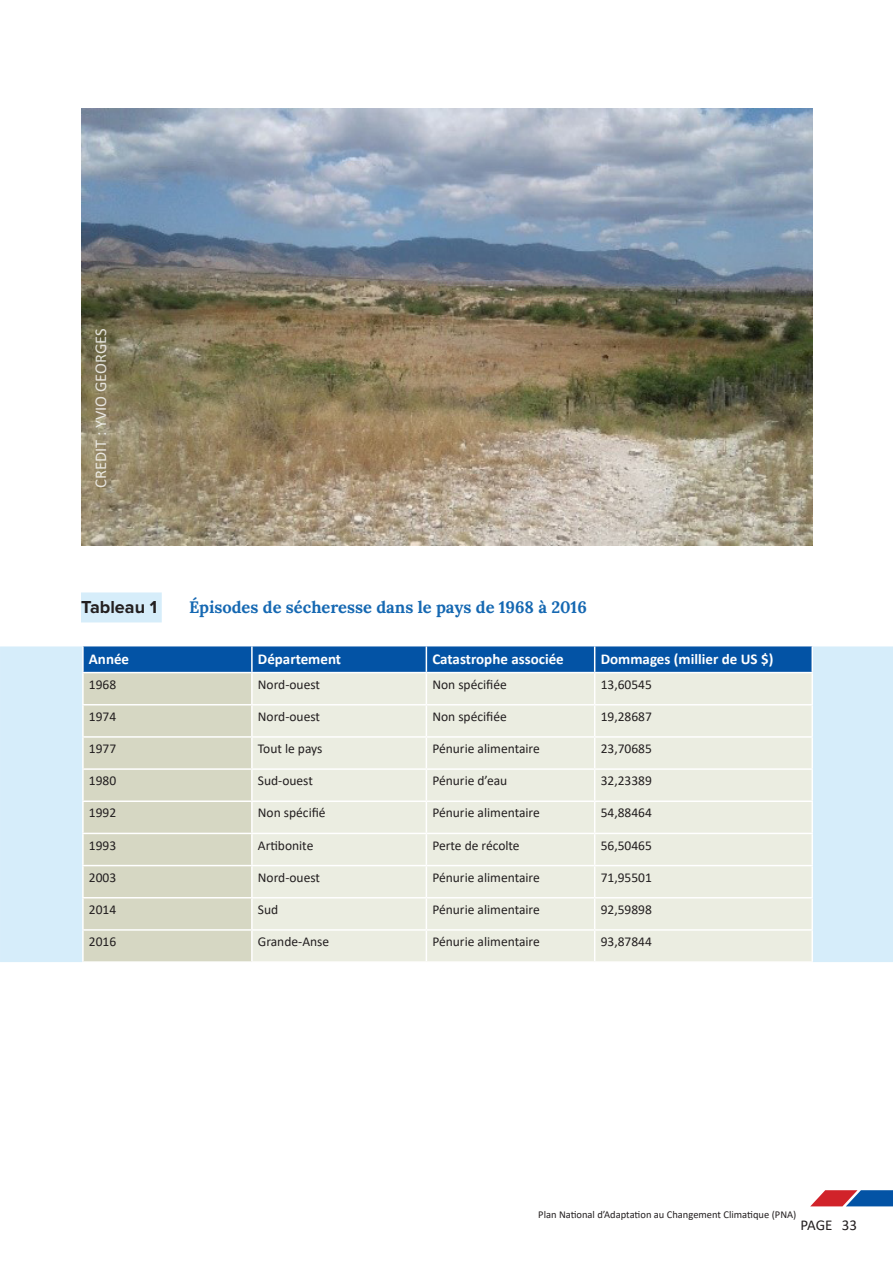
<style>
.page{position:relative;width:893px;height:1263px;background:#fff}
.page>*{position:absolute;margin:0;border:0;box-sizing:border-box;transform-origin:0 0}
.Tableau_highlights{font:700 18px "Proxima Nova";color:#231f20}
.Tableau_highlights-2{font:700 16.5px "Lora";color:#1568b2}
.t1{font:16.5px "Calibri";color:#fff}
.txt_tab_colonne{font:700 15px "Calibri";color:#fff}
.t2{font:15px "Calibri";letter-spacing:-.005em;color:#231f20}
.txt_tableau_left{font:13.5px "Calibri";color:#231f20}
.t3{font:10.5px "Calibri";color:#231f20}
</style>
<div class="page">
<svg style="left:810px;top:1190px;width:83px;height:16px"></svg>
<img style="left:81px;top:108px;width:731px;height:438px">
<div style="left:81px;top:592px;width:81px;height:30px;background:#d6edfa"></div>
<div style="left:0;top:646px;width:893px;height:316px;background:#d6edfa"></div>
<div style="left:84px;top:673px;width:167px;height:288px;background:#d6d7c3"></div>
<div style="left:253px;top:673px;width:558px;height:288px;background:#ebede1"></div>
<hr style="left:82px;top:646px;width:2px;height:26px;background:#fff">
<svg style="left:83px;top:646px;width:728px;height:26px;background:#0b59a8"></svg>
<hr style="left:811px;top:646px;width:2px;height:26px;background:#fff">
<hr style="left:82px;top:672px;width:170px;height:1px;background:#fff">
<hr style="left:82px;top:673px;width:2px;height:31px;background:#fff">
<hr style="left:252px;top:672px;width:174px;height:1px;background:#fff">
<hr style="left:251px;top:673px;width:2px;height:31px;background:#fff">
<hr style="left:426px;top:672px;width:169px;height:1px;background:#fff">
<hr style="left:426px;top:673px;width:1px;height:31px;background:#fff">
<hr style="left:595px;top:672px;width:218px;height:1px;background:#fff">
<hr style="left:594px;top:673px;width:1px;height:31px;background:#fff">
<hr style="left:811px;top:673px;width:2px;height:31px;background:#fff">
<hr style="left:82px;top:704px;width:170px;height:1px;background:#fff">
<hr style="left:82px;top:705px;width:2px;height:31px;background:#fff">
<hr style="left:252px;top:704px;width:174px;height:1px;background:#fff">
<hr style="left:251px;top:705px;width:2px;height:31px;background:#fff">
<hr style="left:426px;top:704px;width:169px;height:1px;background:#fff">
<hr style="left:426px;top:705px;width:1px;height:31px;background:#fff">
<hr style="left:595px;top:704px;width:218px;height:1px;background:#fff">
<hr style="left:594px;top:705px;width:1px;height:31px;background:#fff">
<hr style="left:811px;top:705px;width:2px;height:31px;background:#fff">
<hr style="left:82px;top:736px;width:170px;height:2px;background:#fff">
<hr style="left:82px;top:738px;width:2px;height:30px;background:#fff">
<hr style="left:252px;top:736px;width:174px;height:2px;background:#fff">
<hr style="left:251px;top:738px;width:2px;height:30px;background:#fff">
<hr style="left:426px;top:736px;width:169px;height:2px;background:#fff">
<hr style="left:426px;top:738px;width:1px;height:30px;background:#fff">
<hr style="left:595px;top:736px;width:218px;height:2px;background:#fff">
<hr style="left:594px;top:738px;width:1px;height:30px;background:#fff">
<hr style="left:811px;top:738px;width:2px;height:30px;background:#fff">
<hr style="left:82px;top:768px;width:170px;height:2px;background:#fff">
<hr style="left:82px;top:770px;width:2px;height:30px;background:#fff">
<hr style="left:252px;top:768px;width:174px;height:2px;background:#fff">
<hr style="left:251px;top:770px;width:2px;height:30px;background:#fff">
<hr style="left:426px;top:768px;width:169px;height:2px;background:#fff">
<hr style="left:426px;top:770px;width:1px;height:30px;background:#fff">
<hr style="left:595px;top:768px;width:218px;height:2px;background:#fff">
<hr style="left:594px;top:770px;width:1px;height:30px;background:#fff">
<hr style="left:811px;top:770px;width:2px;height:30px;background:#fff">
<hr style="left:82px;top:800px;width:170px;height:2px;background:#fff">
<hr style="left:82px;top:802px;width:2px;height:31px;background:#fff">
<hr style="left:252px;top:800px;width:174px;height:2px;background:#fff">
<hr style="left:251px;top:802px;width:2px;height:31px;background:#fff">
<hr style="left:426px;top:800px;width:169px;height:2px;background:#fff">
<hr style="left:426px;top:802px;width:1px;height:31px;background:#fff">
<hr style="left:595px;top:800px;width:218px;height:2px;background:#fff">
<hr style="left:594px;top:802px;width:1px;height:31px;background:#fff">
<hr style="left:811px;top:802px;width:2px;height:31px;background:#fff">
<hr style="left:82px;top:833px;width:170px;height:1px;background:#fff">
<hr style="left:82px;top:834px;width:2px;height:31px;background:#fff">
<hr style="left:252px;top:833px;width:174px;height:1px;background:#fff">
<hr style="left:251px;top:834px;width:2px;height:31px;background:#fff">
<hr style="left:426px;top:833px;width:169px;height:1px;background:#fff">
<hr style="left:426px;top:834px;width:1px;height:31px;background:#fff">
<hr style="left:595px;top:833px;width:218px;height:1px;background:#fff">
<hr style="left:594px;top:834px;width:1px;height:31px;background:#fff">
<hr style="left:811px;top:834px;width:2px;height:31px;background:#fff">
<hr style="left:82px;top:865px;width:170px;height:1px;background:#fff">
<hr style="left:82px;top:866px;width:2px;height:31px;background:#fff">
<hr style="left:252px;top:865px;width:174px;height:1px;background:#fff">
<hr style="left:251px;top:866px;width:2px;height:31px;background:#fff">
<hr style="left:426px;top:865px;width:169px;height:1px;background:#fff">
<hr style="left:426px;top:866px;width:1px;height:31px;background:#fff">
<hr style="left:595px;top:865px;width:218px;height:1px;background:#fff">
<hr style="left:594px;top:866px;width:1px;height:31px;background:#fff">
<hr style="left:811px;top:866px;width:2px;height:31px;background:#fff">
<hr style="left:82px;top:897px;width:170px;height:1px;background:#fff">
<hr style="left:82px;top:898px;width:2px;height:31px;background:#fff">
<hr style="left:252px;top:897px;width:174px;height:1px;background:#fff">
<hr style="left:251px;top:898px;width:2px;height:31px;background:#fff">
<hr style="left:426px;top:897px;width:169px;height:1px;background:#fff">
<hr style="left:426px;top:898px;width:1px;height:31px;background:#fff">
<hr style="left:595px;top:897px;width:218px;height:1px;background:#fff">
<hr style="left:594px;top:898px;width:1px;height:31px;background:#fff">
<hr style="left:811px;top:898px;width:2px;height:31px;background:#fff">
<hr style="left:82px;top:929px;width:170px;height:2px;background:#fff">
<hr style="left:82px;top:931px;width:2px;height:30px;background:#fff">
<hr style="left:252px;top:929px;width:174px;height:2px;background:#fff">
<hr style="left:251px;top:931px;width:2px;height:30px;background:#fff">
<hr style="left:426px;top:929px;width:169px;height:2px;background:#fff">
<hr style="left:426px;top:931px;width:1px;height:30px;background:#fff">
<hr style="left:595px;top:929px;width:218px;height:2px;background:#fff">
<hr style="left:594px;top:931px;width:1px;height:30px;background:#fff">
<hr style="left:811px;top:931px;width:2px;height:30px;background:#fff">
<hr style="left:82px;top:961px;width:170px;height:2px;background:#fff">
<hr style="left:252px;top:961px;width:174px;height:2px;background:#fff">
<hr style="left:426px;top:961px;width:169px;height:2px;background:#fff">
<hr style="left:595px;top:961px;width:218px;height:2px;background:#fff">
<p class="t1" style="left:89px;top:488px;width:162px;rotate:-90deg">CREDIT : YVIO GEORGES</p>
<p class="Tableau_highlights" style="left:81px;top:597px;width:78px">Tableau 1</p>
<p class="Tableau_highlights-2" style="left:189px;top:597px;width:399px">Épisodes de sécheresse dans le pays de 1968 à 2016</p>
<p class="txt_tab_colonne" style="left:89px;top:648px;width:42px">Année</p>
<p class="txt_tab_colonne" style="left:258px;top:648px;width:85px">Département</p>
<p class="txt_tab_colonne" style="left:432px;top:648px;width:133px">Catastrophe associée</p>
<p class="txt_tab_colonne" style="left:601px;top:648px;width:174px">Dommages (millier de US $)</p>
<p class="txt_tableau_left" style="left:89px;top:675px;width:29px">1968</p>
<p class="txt_tableau_left" style="left:258px;top:675px;width:64px">Nord-ouest</p>
<p class="txt_tableau_left" style="left:432px;top:675px;width:76px">Non spécifiée</p>
<p class="txt_tableau_left" style="left:601px;top:675px;width:53px">13,60545</p>
<p class="txt_tableau_left" style="left:89px;top:707px;width:29px">1974</p>
<p class="txt_tableau_left" style="left:258px;top:707px;width:64px">Nord-ouest</p>
<p class="txt_tableau_left" style="left:432px;top:707px;width:76px">Non spécifiée</p>
<p class="txt_tableau_left" style="left:601px;top:707px;width:53px">19,28687</p>
<p class="txt_tableau_left" style="left:89px;top:739px;width:29px">1977</p>
<p class="txt_tableau_left" style="left:258px;top:739px;width:66px">Tout le pays</p>
<p class="txt_tableau_left" style="left:432px;top:739px;width:109px">Pénurie alimentaire</p>
<p class="txt_tableau_left" style="left:601px;top:739px;width:53px">23,70685</p>
<p class="txt_tableau_left" style="left:89px;top:771px;width:29px">1980</p>
<p class="txt_tableau_left" style="left:258px;top:771px;width:57px">Sud-ouest</p>
<p class="txt_tableau_left" style="left:432px;top:771px;width:76px">Pénurie d’eau</p>
<p class="txt_tableau_left" style="left:601px;top:771px;width:53px">32,23389</p>
<p class="txt_tableau_left" style="left:89px;top:803px;width:29px">1992</p>
<p class="txt_tableau_left" style="left:258px;top:803px;width:69px">Non spécifié</p>
<p class="txt_tableau_left" style="left:432px;top:803px;width:109px">Pénurie alimentaire</p>
<p class="txt_tableau_left" style="left:601px;top:803px;width:53px">54,88464</p>
<p class="txt_tableau_left" style="left:89px;top:836px;width:29px">1993</p>
<p class="txt_tableau_left" style="left:258px;top:836px;width:57px">Artibonite</p>
<p class="txt_tableau_left" style="left:432px;top:836px;width:89px">Perte de récolte</p>
<p class="txt_tableau_left" style="left:601px;top:836px;width:53px">56,50465</p>
<p class="txt_tableau_left" style="left:89px;top:868px;width:29px">2003</p>
<p class="txt_tableau_left" style="left:258px;top:868px;width:64px">Nord-ouest</p>
<p class="txt_tableau_left" style="left:432px;top:868px;width:109px">Pénurie alimentaire</p>
<p class="txt_tableau_left" style="left:601px;top:868px;width:53px">71,95501</p>
<p class="txt_tableau_left" style="left:89px;top:900px;width:29px">2014</p>
<p class="txt_tableau_left" style="left:258px;top:900px;width:22px">Sud</p>
<p class="txt_tableau_left" style="left:432px;top:900px;width:109px">Pénurie alimentaire</p>
<p class="txt_tableau_left" style="left:601px;top:900px;width:53px">92,59898</p>
<p class="txt_tableau_left" style="left:89px;top:932px;width:29px">2016</p>
<p class="txt_tableau_left" style="left:258px;top:932px;width:73px">Grande-Anse</p>
<p class="txt_tableau_left" style="left:432px;top:932px;width:109px">Pénurie alimentaire</p>
<p class="txt_tableau_left" style="left:601px;top:932px;width:53px">93,87844</p>
<p class="t3" style="left:538px;top:1208px;width:260px">Plan National d’Adaptation au Changement Climatique (PNA)</p>
<p class="t2" style="left:801px;top:1214px;width:58px">PAGE 33</p>
</div>
